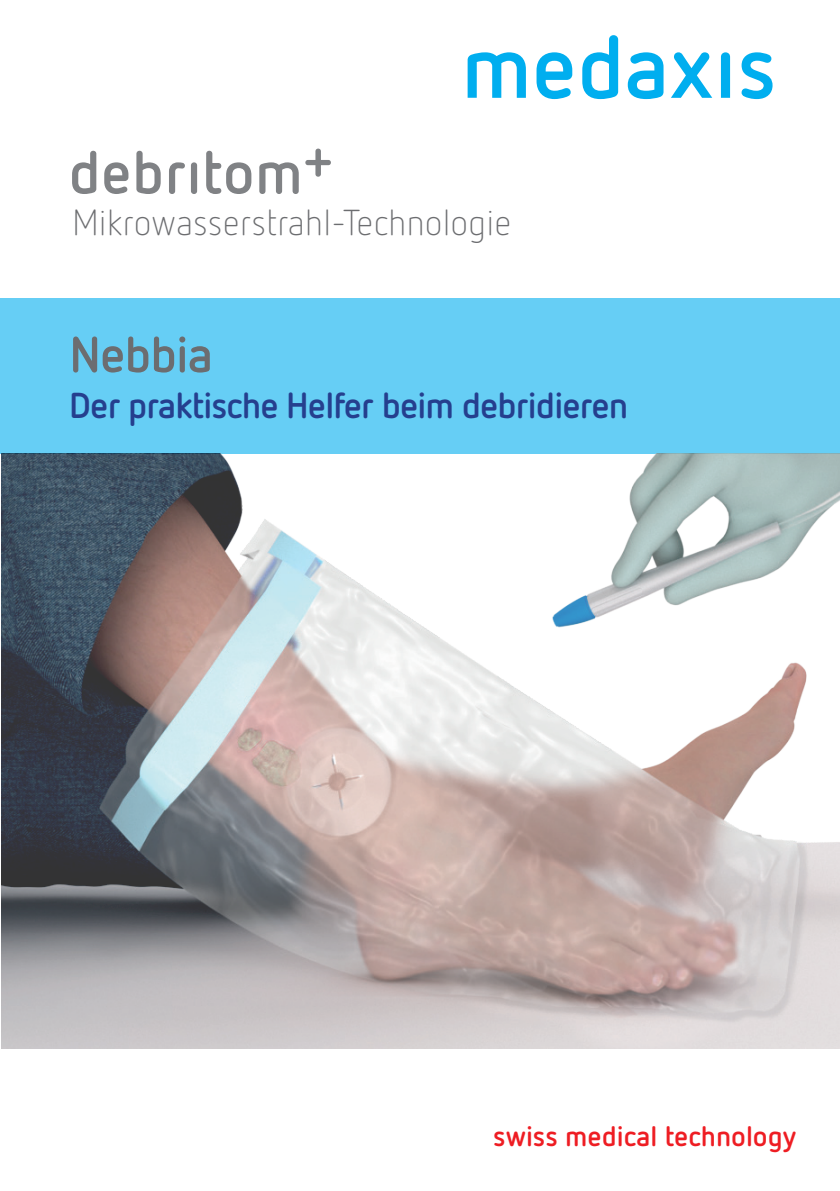
<style>
.page{position:relative;width:840px;height:1191px;background:#fff}
.page>*{position:absolute;margin:0;border:0;box-sizing:border-box;transform-origin:0 0}
.t1{font:700 50px "Netto OT";letter-spacing:-.02em;color:#6c6d70}
.t2{font:700 36px "Netto OT";letter-spacing:-.025em;color:#253f8e}
.t3{font:300 36px "Netto OT";color:#6c6d70}
.t4{font:700 28px "Netto OT";color:#ee1d23}
</style>
<div class="page">
<div style="left:0;top:298px;width:839px;height:155px;background:#66cef5"></div>
<svg style="left:536px;top:52px;width:36px;height:47px"></svg>
<svg style="left:582px;top:35px;width:35px;height:64px"></svg>
<svg style="left:627px;top:52px;width:36px;height:47px"></svg>
<svg style="left:741px;top:52px;width:31px;height:47px"></svg>
<svg style="left:467px;top:52px;width:58px;height:46px"></svg>
<svg style="left:671px;top:52px;width:40px;height:46px"></svg>
<svg style="left:720px;top:52px;width:9px;height:46px"></svg>
<svg style="left:72px;top:151px;width:24px;height:43px"></svg>
<svg style="left:104px;top:162px;width:24px;height:32px"></svg>
<svg style="left:136px;top:151px;width:25px;height:43px"></svg>
<svg style="left:169px;top:162px;width:16px;height:32px"></svg>
<div style="left:191px;top:162px;width:6px;height:32px;background:#808285;border-radius:3px"></div>
<svg style="left:206px;top:151px;width:45px;height:43px"></svg>
<svg style="left:259px;top:162px;width:39px;height:32px"></svg>
<svg style="left:305px;top:149px;width:26px;height:28px"></svg>
<img style="left:1px;top:453px;width:838px;height:595px">
<p class="t3" style="left:72px;top:201px;width:440px">Mikrowasserstrahl-Technologie</p>
<h1 class="t1" style="left:69px;top:323px;width:145px">Nebbia</h1>
<p class="t2" style="left:69px;top:383px;width:560px">Der praktische Helfer beim debridieren</p>
<p class="t4" style="left:493px;top:1119px;width:304px">swiss medical technology</p>
</div>
